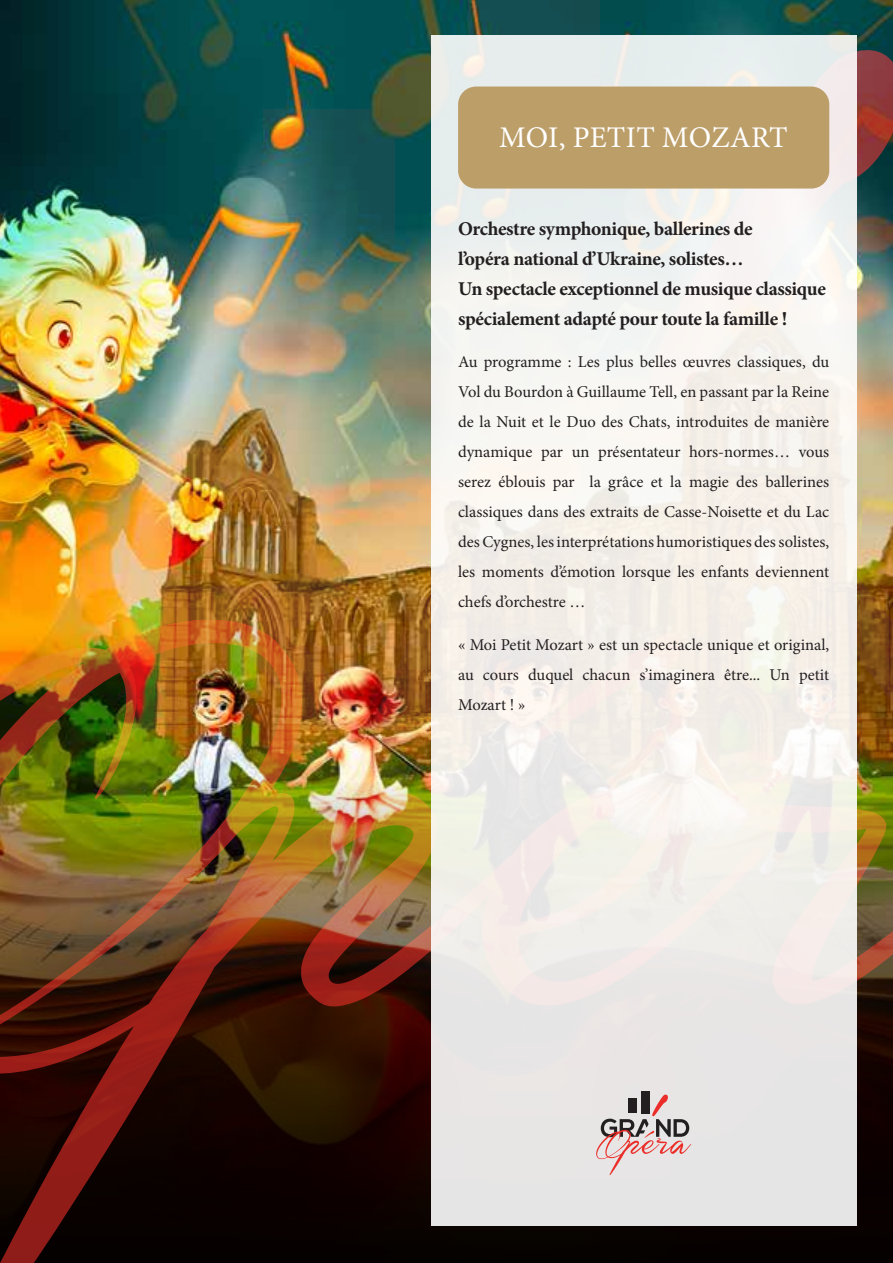
<style>
.page{position:relative;width:893px;height:1263px;background:#fff}
.page>*{position:absolute;margin:0;border:0;box-sizing:border-box;transform-origin:0 0}
.t1{font:30px "Minion Pro";letter-spacing:.005em;color:#fff}
.t2{font:700 19.5px/30px "Minion Pro";letter-spacing:-.02em;color:#231f20}
.t3{font:16.5px/30px "Minion Pro";color:#231f20;text-align:justify}
</style>
<div class="page">
<img style="left:0;top:0;width:893px;height:751px">
<svg style="left:764px;top:1006px;width:129px;height:257px;fill:#090100"></svg>
<svg style="left:856px;top:445px;width:37px;height:285px"></svg>
<img style="left:124px;top:445px;width:307px;height:174px">
<svg style="left:468px;top:0;width:131px;height:35px;fill:#154e52"></svg>
<img style="left:263px;top:109px;width:131px;height:242px">
<img style="left:856px;top:43px;width:37px;height:356px">
<img style="left:0;top:619px;width:764px;height:644px">
<img style="left:856px;top:751px;width:37px;height:255px">
<div style="left:431px;top:35px;width:425px;height:1191px;background:linear-gradient(to right,#efeeeb,#f2efeb)"></div>
<div style="left:458px;top:87px;width:371px;height:102px;background:#bc9e69;border-radius:18px"></div>
<div style="left:641px;top:1091px;width:8px;height:22px;background:#231f20"></div>
<svg style="left:596px;top:1094px;width:95px;height:81px"></svg>
<p class="t1" style="left:499px;top:118px;width:290px">MOI, PETIT MOZART</p>
<p class="t2" style="left:458px;top:213px;width:369px">Orchestre symphonique, ballerines de<br>l’opéra national d’Ukraine, solistes…<br>Un spectacle exceptionnel de musique classique spécialement adapté pour toute la famille !</p>
<p class="t3" style="left:458px;top:347px;width:373px">Au programme : Les plus belles œuvres classiques, du Vol du Bourdon à Guillaume Tell, en passant par la Reine de la Nuit et le Duo des Chats, introduites de manière dynamique par un présentateur hors-normes… vous serez éblouis par la grâce et la magie des ballerines classiques dans des extraits de Casse-Noisette et du Lac des Cygnes, les interprétations humoristiques des solistes, les moments d’émotion lorsque les enfants deviennent chefs d’orchestre …</p>
<p class="t3" style="left:458px;top:630px;width:373px">« Moi Petit Mozart » est un spectacle unique et original, au cours duquel chacun s’imaginera être... Un petit Mozart ! »</p>
</div>
